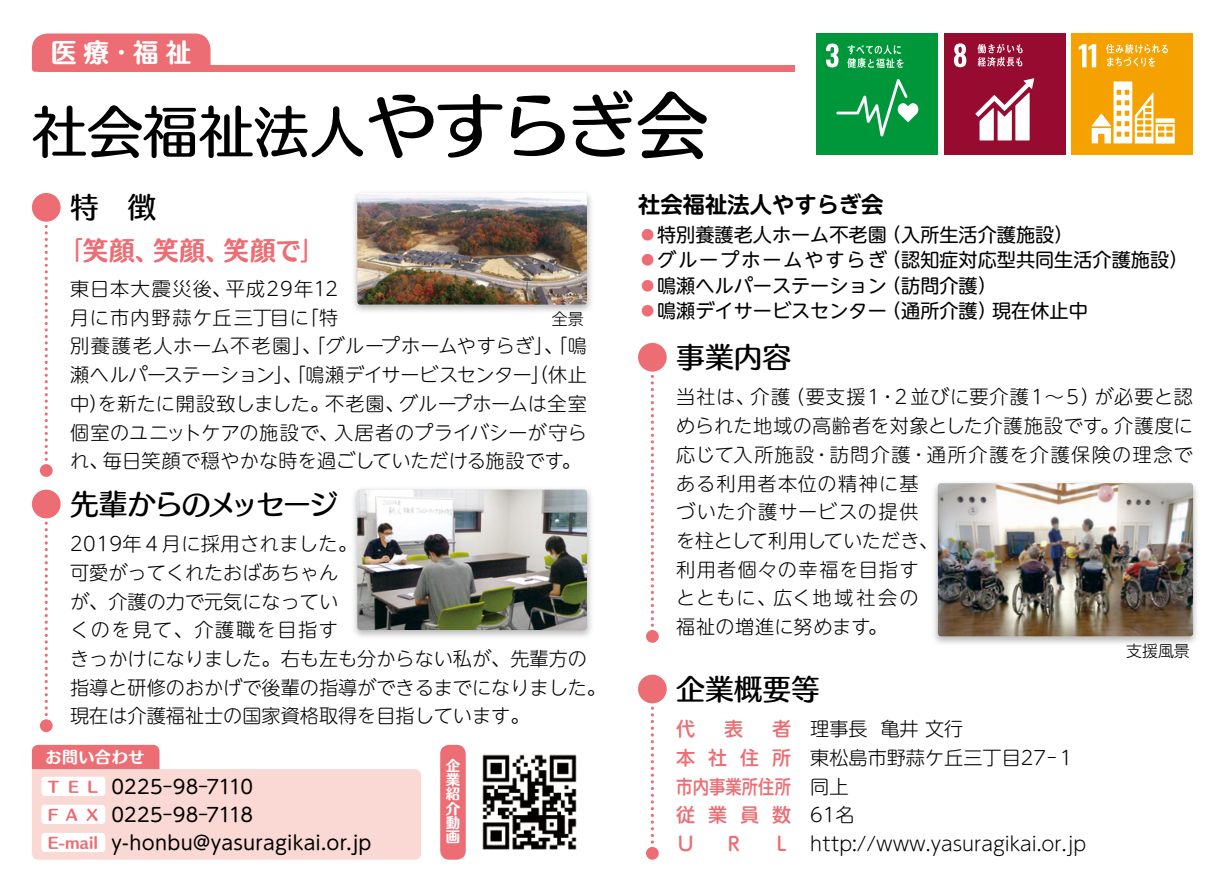
<style>
.page{position:relative;width:1225px;height:890px;background:#fff}
.page>*{position:absolute;margin:0;border:0;box-sizing:border-box;transform-origin:0 0}
.t1{font:55.8px "Humming Std D";letter-spacing:-.005em;color:#000}
.t2{font:28.8px "Humming Std D";letter-spacing:-.01em;color:#000}
.t3{font:28.8px "Humming Std D";letter-spacing:-.075em;color:#000}
.t4{font:25.43px "Humming Std E";letter-spacing:.04em;color:#ec6d74}
.t5{font:25.43px "Humming Std E";color:#fff}
.t6{font:700 22.28px "UD Shin M Go Pro De";color:#000}
.t7{font:300 19.12px/28.8px "UD Shin M Go Pro";letter-spacing:.005em;color:#000}
.t8{font:300 19.12px/28.8px "UD Shin M Go Pro";letter-spacing:.045em;color:#000}
.t9{font:19.12px/25.4px "UD Shin M Go Pro";color:#000}
.t10{font:500 19.12px "UD Shin M Go Pro";color:#ec6d74}
.t11{font:300 15.97px "UD Shin M Go Pro";color:#000}
.t12{font:15.97px "Humming Std E";letter-spacing:.04em;color:#fff}
.t13{font:14.4px/14.4px "Humming Std E";color:#fff;text-align:justify}
.s1{font-size:71.77px}
.s2{color:#ec6d74}
.s3{font-weight:500;color:#ec6d74}
.s4{font-family:"Humming Std E";font-size:14.4px;color:#ec6d74}
</style>
<div class="page">
<div style="left:32px;top:490px;width:29px;height:28px;background:#ec6d74;border-radius:50%"></div>
<div style="left:40px;top:719px;width:13px;height:13px;background:#ec6d74;border-radius:50%"></div>
<svg style="left:45px;top:530px;width:3px;height:185px"></svg>
<div style="left:32px;top:193px;width:29px;height:29px;background:#ec6d74;border-radius:50%"></div>
<div style="left:40px;top:464px;width:13px;height:13px;background:#ec6d74;border-radius:50%"></div>
<svg style="left:45px;top:233px;width:3px;height:227px"></svg>
<svg style="left:32px;top:33px;width:762px;height:39px"></svg>
<div style="left:638px;top:343px;width:28px;height:29px;background:#ec6d74;border-radius:50%"></div>
<div style="left:646px;top:630px;width:13px;height:13px;background:#ec6d74;border-radius:50%"></div>
<svg style="left:651px;top:383px;width:3px;height:243px"></svg>
<div style="left:638px;top:674px;width:28px;height:29px;background:#ec6d74;border-radius:50%"></div>
<div style="left:646px;top:847px;width:13px;height:12px;background:#ec6d74;border-radius:50%"></div>
<svg style="left:651px;top:715px;width:3px;height:128px"></svg>
<div style="left:350px;top:189px;width:244px;height:126px;background:#000;opacity:.3"></div>
<img style="left:357px;top:193px;width:230px;height:112px">
<div style="left:931px;top:479px;width:268px;height:167px;background:#000;opacity:.3"></div>
<img style="left:938px;top:483px;width:255px;height:153px">
<div style="left:1071px;top:33px;width:122px;height:122px;background:#f5a200"></div>
<svg style="left:1078px;top:44px;width:18px;height:23px"></svg>
<svg style="left:1091px;top:81px;width:83px;height:63px"></svg>
<svg style="left:1106px;top:44px;width:62px;height:23px"></svg>
<div style="left:944px;top:33px;width:121px;height:122px;background:#970b31"></div>
<svg style="left:954px;top:43px;width:12px;height:24px"></svg>
<svg style="left:975px;top:78px;width:59px;height:62px"></svg>
<svg style="left:977px;top:44px;width:45px;height:23px"></svg>
<div style="left:816px;top:33px;width:122px;height:122px;background:#00973b"></div>
<svg style="left:836px;top:79px;width:83px;height:57px"></svg>
<svg style="left:826px;top:43px;width:77px;height:25px"></svg>
<div style="left:350px;top:486px;width:244px;height:154px;background:#000;opacity:.3"></div>
<img style="left:357px;top:490px;width:230px;height:140px">
<svg style="left:32px;top:745px;width:389px;height:114px"></svg>
<img style="left:482px;top:754px;width:95px;height:96px">
<div style="left:440px;top:745px;width:26px;height:114px;background:#ec6d74;border-radius:9px"></div>
<h3 class="t5" style="left:51px;top:34px;width:142px">医療・福祉</h3>
<h1 class="t1" style="left:32px;top:89px;width:678px">社会福祉法人<span class="s1">やすらぎ会</span></h1>
<p class="t6" style="left:638px;top:186px;width:247px">社会福祉法人やすらぎ会</p>
<p class="t9" style="left:638px;top:221px;width:542px"><span class="s2">◦</span>特別養護老人ホーム不老園（入所生活介護施設）<br><span class="s2">◦</span>グループホームやすらぎ（認知症対応型共同生活介護施設）<span class="s2">◦</span>鳴瀬ヘルパーステーション（訪問介護）</p>
<h2 class="t2" style="left:70px;top:185px;width:88px">特　徴</h2>
<h3 class="t4" style="left:70px;top:231px;width:244px">「笑顔、笑顔、笑顔で」</h3>
<p class="t7" style="left:70px;top:273px;width:518px">東日本大震災後、平成29年12<br>月に市内野蒜ケ丘三丁目に「特<br>別養護老人ホーム不老園」、「グループホームやすらぎ」、「鳴瀬ヘルパーステーション」、「鳴瀬デイサービスセンター」（休止中）を新たに開設致しました。不老園、グループホームは全室個室のユニットケアの施設で、入居者のプライバシーが守られ、毎日笑顔で穏やかな時を過ごしていただける施設です。</p>
<p class="t11" style="left:552px;top:306px;width:33px">全景</p>
<p class="t9" style="left:638px;top:297px;width:451px"><span class="s2">◦</span>鳴瀬デイサービスセンター（通所介護）現在休止中</p>
<h2 class="t2" style="left:676px;top:335px;width:116px">事業内容</h2>
<p class="t8" style="left:676px;top:382px;width:518px">当社は、介護（要支援１・２並びに要介護１～５）が必要と認められた地域の高齢者を対象とした介護施設です。介護度に応じて入所施設・訪問介護・通所介護を介護保険の理念である利用者本位の精神に基<br>づいた介護サービスの提供<br>を柱として利用していただき、<br>利用者個々の幸福を目指す<br>とともに、広く地域社会の<br>福祉の増進に努めます。　</p>
<h2 class="t3" style="left:70px;top:482px;width:269px">先輩からのメッセージ</h2>
<p class="t7" style="left:70px;top:528px;width:537px">2019年４月に採用されました。<br>可愛がってくれたおばあちゃん<br>が、介護の力で元気になってい<br>くのを見て、介護職を目指す<br>きっかけになりました。右も左も分からない私が、先輩方の指導と研修のおかげで後輩の指導ができるまでになりました。現在は介護福祉士の国家資格取得を目指しています。</p>
<p class="t11" style="left:1126px;top:638px;width:65px">支援風景</p>
<h2 class="t2" style="left:676px;top:667px;width:145px">企業概要等</h2>
<p class="t7" style="left:676px;top:713px;width:401px;text-indent:96px"><span class="s3">者</span> 理事長 亀井文行<br><span class="s3">本 社 住 所</span> 東松島市野蒜ケ丘三丁目27-１<span class="s3">市内事業所住所</span> 同上<br><span class="s3">従業員数</span> 61名<br><span class="s3">Ｕ</span></p>
<p class="t10" style="left:676px;top:713px;width:21px">代</p>
<p class="t10" style="left:724px;top:713px;width:21px">表</p>
<p class="t12" style="left:45px;top:745px;width:100px">お問い合わせ</p>
<p class="t13" style="left:446px;top:758px;width:16px">企業紹介動画</p>
<p class="t9" style="left:48px;top:771px;width:325px;line-height:28.1px"><span class="s4">T E L</span> 0225-98-7110<br><span class="s4">F A X</span> 0225-98-7118<br><span class="s4">E-mail</span> y-honbu@yasuragikai.or.jp</p>
<p class="t10" style="left:724px;top:828px;width:21px">Ｒ</p>
<p class="t7" style="left:772px;top:828px;width:316px"><span class="s3">Ｌ</span> http://www.yasuragikai.or.jp</p>
</div>
